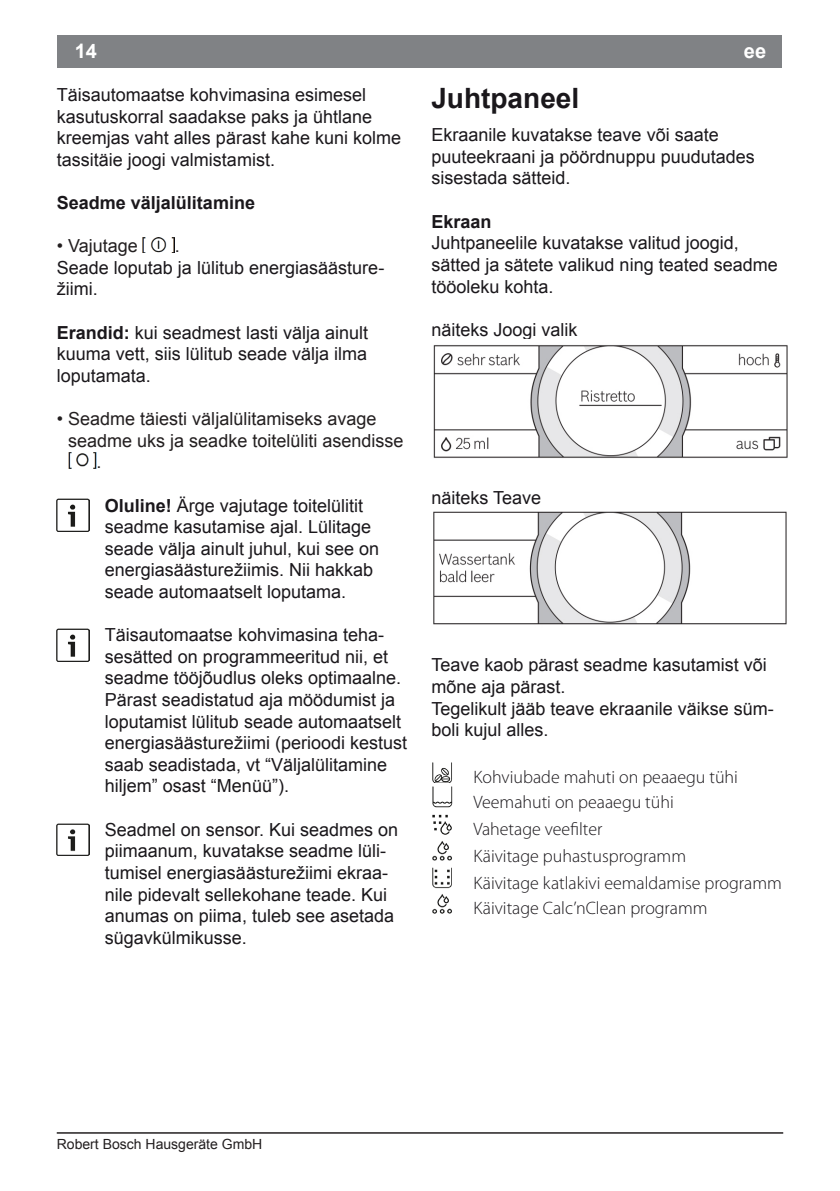
<style>
.page{position:relative;width:840px;height:1191px;background:#fff}
.page>*{position:absolute;margin:0;border:0;box-sizing:border-box;transform-origin:0 0}
.ant{font:700 28px "Arial";color:#1a171b}
.t1{font:700 20px "Arial";color:#fff}
.i{font:18px/21.6px "Arial";color:#1a171b}
.txt{font:18px/21.6px "Arial";color:#1a171b}
.txt-2{font:300 18px "Myriad Pro";color:#1a171b}
.t2{font:18px "Arial";color:#231f20}
.txt__1{font:18px/21.6px "Arial";color:#1a171b}
.txt-3{font:700 18px "Arial";color:#1a171b}
.t3{font:14px "Arial";color:#231f20}
.s1{font-weight:700}
</style>
<div class="page">
<div style="left:58px;top:35px;width:723px;height:32px;background:#808285"></div>
<hr style="left:57px;top:1132px;width:725px;height:1px;background:#231f20">
<img style="left:143px;top:237px;width:32px;height:15px">
<img style="left:68px;top:452px;width:28px;height:16px">
<img style="left:57px;top:499px;width:32px;height:32px">
<img style="left:57px;top:628px;width:32px;height:33px">
<img style="left:57px;top:823px;width:32px;height:32px">
<img style="left:433px;top:345px;width:353px;height:113px">
<img style="left:433px;top:511px;width:353px;height:114px">
<img style="left:432px;top:762px;width:20px;height:21px">
<img style="left:432px;top:786px;width:21px;height:22px">
<img style="left:432px;top:814px;width:20px;height:21px">
<img style="left:432px;top:841px;width:20px;height:20px">
<img style="left:432px;top:867px;width:20px;height:21px">
<img style="left:432px;top:894px;width:20px;height:19px">
<p class="t1" style="left:75px;top:37px;width:24px">14</p>
<p class="txt" style="left:57px;top:84px;width:346px">Täisautomaatse kohvimasina esimesel kasutuskorral saadakse paks ja ühtlane kreemjas vaht alles pärast kahe kuni kolme tassitäie joogi valmistamist.</p>
<p class="txt-3" style="left:57px;top:190px;width:200px">Seadme väljalülitamine</p>
<p class="t2" style="left:57px;top:233px;width:83px">• Vajutage</p>
<p class="t2" style="left:175px;top:233px;width:7px">.</p>
<p class="txt" style="left:57px;top:257px;width:329px">Seade loputab ja lülitub energiasäästure&shy;žiimi.</p>
<p class="txt" style="left:57px;top:321px;width:313px;text-align:justify"><span class="s1">Erandid:</span> kui seadmest lasti välja ainult kuuma vett, siis lülitub seade välja ilma loputamata.</p>
<p class="t2" style="left:57px;top:406px;width:321px">• Seadme täiesti väljalülitamiseks avage</p>
<p class="t2" style="left:68px;top:428px;width:337px">seadme uks ja seadke toitelüliti asendisse</p>
<p class="t2" style="left:96px;top:449px;width:7px">.</p>
<p class="i" style="left:105px;top:494px;width:276px"><span class="s1">Oluline!</span> Ärge vajutage toitelülitit seadme kasutamise ajal. Lülitage seade välja ainult juhul, kui see on energiasäästurežiimis. Nii hakkab seade automaatselt loputama.</p>
<p class="i" style="left:105px;top:624px;width:304px">Täisautomaatse kohvimasina teha&shy;sesätted on programmeeritud nii, et seadme tööjõudlus oleks optimaalne.<br>Pärast seadistatud aja möödumist ja loputamist lülitub seade automaatselt energiasäästurežiimi (perioodi kestust saab seadistada, vt “Väljalülitamine hiljem” osast “Menüü”).</p>
<p class="i" style="left:105px;top:818px;width:295px">Seadmel on sensor. Kui seadmes on piimaanum, kuvatakse seadme lüli&shy;tumisel energiasäästurežiimi ekraa&shy;nile pidevalt sellekohane teade. Kui anumas on piima, tuleb see asetada sügavkülmikusse.</p>
<p class="t1" style="left:743px;top:37px;width:24px">ee</p>
<p class="ant" style="left:431px;top:79px;width:149px">Juhtpaneel</p>
<p class="txt__1" style="left:431px;top:124px;width:325px">Ekraanile kuvatakse teave või saate puuteekraani ja pöördnuppu puudutades sisestada sätteid.</p>
<p class="txt-3" style="left:431px;top:209px;width:62px">Ekraan</p>
<p class="txt" style="left:431px;top:232px;width:348px">Juhtpaneelile kuvatakse valitud joogid, sätted ja sätete valikud ning teated seadme tööoleku kohta.</p>
<p class="txt" style="left:431px;top:318px;width:148px">näiteks Joogi valik</p>
<p class="txt" style="left:431px;top:486px;width:111px">näiteks Teave</p>
<p class="txt" style="left:431px;top:654px;width:337px">Teave kaob pärast seadme kasutamist või mõne aja pärast.</p>
<p class="txt" style="left:431px;top:697px;width:344px">Tegelikult jääb teave ekraanile väikse süm&shy;boli kujul alles.</p>
<p class="txt-2" style="left:473px;top:767px;width:266px">Kohviubade mahuti on peaaegu tühi</p>
<p class="txt-2" style="left:473px;top:792px;width:202px">Veemahuti on peaaegu tühi</p>
<p class="txt-2" style="left:473px;top:819px;width:130px">Vahetage veefilter</p>
<p class="txt-2" style="left:473px;top:846px;width:214px">Käivitage puhastusprogramm</p>
<p class="txt-2" style="left:473px;top:872px;width:310px">Käivitage katlakivi eemaldamise programm</p>
<p class="txt-2" style="left:473px;top:898px;width:235px">Käivitage Calc’nClean programm</p>
<p class="t3" style="left:57px;top:1134px;width:207px">Robert Bosch Hausgeräte GmbH</p>
</div>
